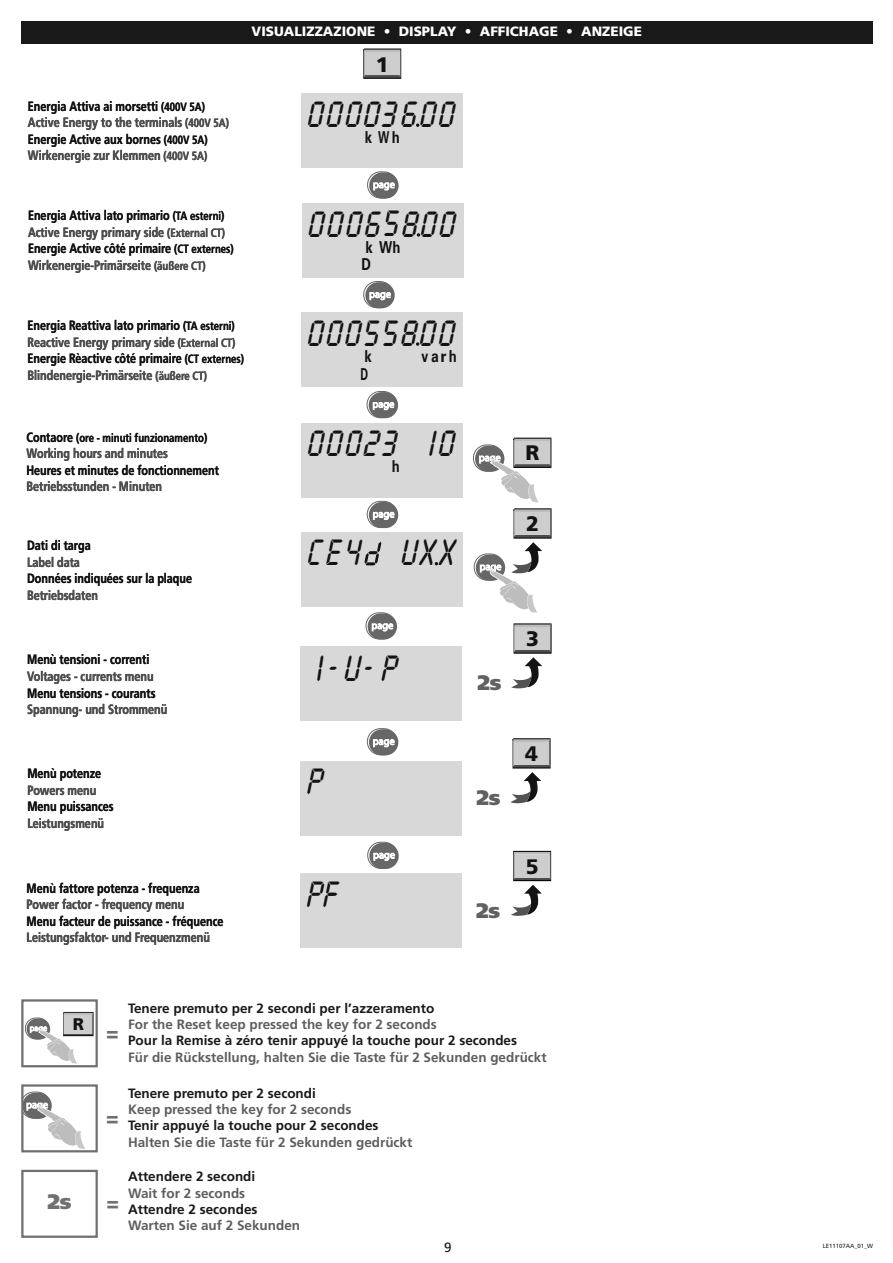
<style>
.page{position:relative;width:893px;height:1263px;background:#fff}
.page>*{position:absolute;margin:0;border:0;box-sizing:border-box;transform-origin:0 0}
.t1{font:38.1px "LCDLT";letter-spacing:.065em;color:#131313;scale:.88 1}
.t2{font:900 21px "Frutiger";color:#131313}
.t3{font:900 21px "Frutiger";color:#616161}
.t4{font:900 21px "Frutiger";color:#707070}
.t5{font:900 21px "Frutiger";color:#707070}
.t6{font:900 16.8px "Frutiger";color:#131313}
.t7{font:700 16.5px "Univers";letter-spacing:.13em;color:#131313;scale:.8 1}
.t8{font:700 16.5px "Univers";letter-spacing:.13em;color:#131313;scale:.75 1}
.t9{font:700 16.5px "Univers";letter-spacing:.13em;color:#131313;scale:.65 1}
.t10{font:700 13.5px/16.5px "Frutiger";color:#131313;scale:.8 1}
.t11{font:700 13.5px "Frutiger";color:#5e5e5e}
.t12{font:700 13.5px "Frutiger";color:#191919}
.t13{font:700 13.5px/16.5px "Frutiger";color:#535353;scale:.8 1}
.t14{font:900 13.5px "Frutiger";color:#fff}
.t15{font:13.5px "Frutiger";color:#191919}
.t16{font:700 12px "Frutiger";color:#131313;scale:.8 1}
.t17{font:6px "Frutiger";color:#191919}
.s1{color:#131313}
.s2{font-size:12px;color:#131313}
.s3{font-size:12px}
.s4{color:#535353}
.s5{font-size:12px;color:#535353}
.s6{font-size:13.5px}
.s7{font-size:38.25px}
</style>
<div class="page">
<svg style="left:473px;top:445px;width:30px;height:26px"></svg>
<div style="left:473px;top:445px;width:30px;height:26px;border:1px solid #676767;border-radius:13px"></div>
<div style="left:475px;top:446px;width:29px;height:26px;background:#676767;border-radius:13px"></div>
<svg style="left:474px;top:554px;width:29px;height:26px"></svg>
<div style="left:474px;top:554px;width:30px;height:26px;border:1px solid #676767;border-radius:13px"></div>
<div style="left:476px;top:555px;width:29px;height:26px;background:#676767;border-radius:13px"></div>
<svg style="left:363px;top:49px;width:39px;height:30px"></svg>
<div style="left:365px;top:52px;width:34px;height:23px;background:#cdcdcd"></div>
<div style="left:301px;top:312px;width:161px;height:75px;background:#d8d8d8"></div>
<svg style="left:416px;top:342px;width:3px;height:4px"></svg>
<div style="left:301px;top:423px;width:162px;height:75px;background:#d8d8d8"></div>
<div style="left:301px;top:532px;width:162px;height:75px;background:#d8d8d8"></div>
<div style="left:301px;top:93px;width:162px;height:75px;background:#d8d8d8"></div>
<svg style="left:416px;top:123px;width:3px;height:4px"></svg>
<div style="left:302px;top:203px;width:161px;height:75px;background:#d8d8d8"></div>
<svg style="left:417px;top:233px;width:3px;height:4px"></svg>
<svg style="left:365px;top:542px;width:16px;height:23px"></svg>
<div style="left:301px;top:761px;width:161px;height:75px;background:#d8d8d8"></div>
<div style="left:300px;top:873px;width:162px;height:75px;background:#d8d8d8"></div>
<svg style="left:511px;top:623px;width:41px;height:65px"></svg>
<svg style="left:510px;top:738px;width:41px;height:65px"></svg>
<svg style="left:511px;top:850px;width:41px;height:66px"></svg>
<svg style="left:479px;top:437px;width:73px;height:176px"></svg>
<div style="left:300px;top:646px;width:162px;height:75px;background:#d8d8d8"></div>
<div style="left:367px;top:172px;width:30px;height:26px;border:1px solid #676767;border-radius:13px"></div>
<div style="left:369px;top:172px;width:30px;height:27px;background:#676767;border-radius:13px"></div>
<svg style="left:373px;top:183px;width:22px;height:7px"></svg>
<div style="left:364px;top:281px;width:29px;height:27px;border:1px solid #676767;border-radius:13px"></div>
<div style="left:365px;top:282px;width:30px;height:26px;background:#676767;border-radius:13px"></div>
<svg style="left:370px;top:292px;width:21px;height:8px"></svg>
<svg style="left:367px;top:391px;width:29px;height:27px"></svg>
<div style="left:367px;top:391px;width:30px;height:27px;border:1px solid #676767;border-radius:13px"></div>
<div style="left:369px;top:392px;width:29px;height:26px;background:#676767;border-radius:13px"></div>
<svg style="left:373px;top:402px;width:21px;height:8px"></svg>
<svg style="left:367px;top:501px;width:30px;height:26px"></svg>
<div style="left:367px;top:501px;width:30px;height:27px;border:1px solid #676767;border-radius:13px"></div>
<div style="left:369px;top:502px;width:29px;height:26px;background:#676767;border-radius:13px"></div>
<svg style="left:373px;top:512px;width:21px;height:8px"></svg>
<svg style="left:366px;top:613px;width:29px;height:26px"></svg>
<div style="left:366px;top:613px;width:30px;height:26px;border:1px solid #676767;border-radius:13px"></div>
<div style="left:368px;top:613px;width:29px;height:26px;background:#676767;border-radius:13px"></div>
<svg style="left:372px;top:623px;width:21px;height:8px"></svg>
<svg style="left:367px;top:729px;width:30px;height:26px"></svg>
<div style="left:367px;top:728px;width:30px;height:27px;border:1px solid #676767;border-radius:13px"></div>
<div style="left:369px;top:729px;width:29px;height:26px;background:#676767;border-radius:13px"></div>
<svg style="left:373px;top:739px;width:21px;height:8px"></svg>
<div style="left:368px;top:842px;width:29px;height:26px;border:1px solid #676767;border-radius:13px"></div>
<div style="left:369px;top:843px;width:30px;height:26px;background:#676767;border-radius:13px"></div>
<svg style="left:374px;top:853px;width:21px;height:8px"></svg>
<div style="left:21px;top:1170px;width:77px;height:68px;border:2px solid #707070"></div>
<svg style="left:25px;top:1018px;width:24px;height:21px"></svg>
<div style="left:25px;top:1018px;width:24px;height:21px;border:1px solid #676767;border-radius:10px"></div>
<svg style="left:27px;top:1018px;width:23px;height:21px"></svg>
<svg style="left:30px;top:1012px;width:64px;height:52px"></svg>
<div style="left:21px;top:999px;width:77px;height:68px;border:2px solid #707070"></div>
<div style="left:21px;top:21px;width:851px;height:23px;background:#191919"></div>
<svg style="left:24px;top:1092px;width:61px;height:57px"></svg>
<div style="left:21px;top:1084px;width:77px;height:68px;border:2px solid #707070"></div>
<p class="t14" style="left:252px;top:26px;width:392px">VISUALIZZAZIONE • DISPLAY • AFFICHAGE • ANZEIGE</p>
<p class="t13" style="left:28px;top:99px;width:253px"><span class="s1">Energia Attiva ai morsetti</span> <span class="s2">(400V 5A)<br></span>Active Energy to the terminals <span class="s3">(400V 5A)<br></span><span class="s1">Energie Active aux bornes</span> <span class="s2">(400V 5A)<br></span>Wirkenergie zur Klemmen <span class="s3">(400V 5A)</span></p>
<p class="t10" style="left:28px;top:208px;width:259px">Energia Attiva lato primario <span class="s3">(TA esterni)<br></span><span class="s4">Active Energy primary side</span> <span class="s5">(External CT)<br></span>Energie Active côté primaire <span class="s3">(CT externes)<br></span><span class="s4">Wirkenergie-Primärseite</span> <span class="s5">(äußere CT)</span></p>
<p class="t10" style="left:28px;top:318px;width:272px">Energia Reattiva lato primario <span class="s3">(TA esterni)<br></span><span class="s4">Reactive Energy primary side</span> <span class="s5">(External CT)<br></span>Energie Rèactive côté primaire <span class="s3">(CT externes)<br></span><span class="s4">Blindenergie-Primärseite</span> <span class="s5">(äußere CT)</span></p>
<p class="t16" style="left:27px;top:433px;width:227px"><span class="s6">Contaore</span> (ore - minuti funzionamento)</p>
<p class="t10" style="left:27px;top:446px;width:242px">Working hours and minutes<br>Heures et minutes de fonctionnement<br>Betriebsstunden - Minuten</p>
<p class="t10" style="left:27px;top:538px;width:208px">Dati di targa<br>Label data<br>Données indiquées sur la plaque<br>Betriebsdaten</p>
<p class="t10" style="left:27px;top:653px;width:177px">Menù tensioni - correnti<br>Voltages - currents menu<br>Menu tensions - courants<br>Spannung- und Strommenü</p>
<p class="t10" style="left:27px;top:766px;width:109px">Menù potenze<br>Powers menu<br>Menu puissances<br>Leistungsmenü</p>
<p class="t10" style="left:27px;top:881px;width:248px">Menù fattore potenza - frequenza Power factor - frequency menu<br>Menu facteur de puissance - fréquence Leistungsfaktor- und Frequenzmenü</p>
<h2 class="t2" style="left:376px;top:56px;width:14px">1</h2>
<h1 class="t1" style="left:307px;top:101px;width:169px">00003600</h1>
<p class="t7" style="left:365px;top:131px;width:46px">k Wh</p>
<h1 class="t1" style="left:308px;top:211px;width:169px">00065800</h1>
<p class="t7" style="left:361px;top:259px;width:13px">D</p>
<p class="t7" style="left:365px;top:241px;width:46px">k Wh</p>
<h1 class="t1" style="left:307px;top:320px;width:169px">00055800</h1>
<p class="t9" style="left:361px;top:368px;width:13px">D</p>
<p class="t7" style="left:365px;top:350px;width:11px">k</p>
<p class="t8" style="left:422px;top:350px;width:49px">varh</p>
<h1 class="t1" style="left:307px;top:431px;width:169px">00023 I0</h1>
<p class="t7" style="left:392px;top:460px;width:12px">h</p>
<h1 class="t1" style="left:308px;top:540px;width:62px">CE4</h1>
<h1 class="t1" style="left:401px;top:540px;width:63px">UXX</h1>
<h2 class="t2" style="left:525px;top:445px;width:16px">R</h2>
<h2 class="t2" style="left:526px;top:515px;width:14px">2</h2>
<h1 class="t1" style="left:317px;top:656px;width:93px"><span class="s7">I</span>-U-P</h1>
<h1 class="t1" style="left:307px;top:769px;width:20px">P</h1>
<h1 class="t1" style="left:307px;top:882px;width:36px">P F-</h1>
<h2 class="t3" style="left:477px;top:674px;width:26px">2s</h2>
<h2 class="t3" style="left:476px;top:790px;width:26px">2s</h2>
<h2 class="t3" style="left:476px;top:902px;width:26px">2s</h2>
<h2 class="t2" style="left:526px;top:630px;width:14px">3</h2>
<h2 class="t2" style="left:525px;top:745px;width:14px">4</h2>
<h2 class="t2" style="left:526px;top:858px;width:14px">5</h2>
<p class="t6" style="left:73px;top:1017px;width:13px">R</p>
<h2 class="t5" style="left:47px;top:1194px;width:26px">2s</h2>
<h2 class="t4" style="left:106px;top:1024px;width:14px">=</h2>
<h2 class="t4" style="left:106px;top:1109px;width:14px">=</h2>
<h2 class="t4" style="left:107px;top:1194px;width:14px">=</h2>
<p class="t12" style="left:128px;top:1003px;width:308px">Tenere premuto per 2 secondi per l’azzeramento</p>
<p class="t11" style="left:128px;top:1019px;width:310px">For the Reset keep pressed the key for 2 seconds</p>
<p class="t12" style="left:128px;top:1035px;width:391px">Pour la Remise à zéro tenir appuyé la touche pour 2 secondes</p>
<p class="t11" style="left:128px;top:1051px;width:420px">Für die Rückstellung, halten Sie die Taste für 2 Sekunden gedrückt</p>
<p class="t12" style="left:128px;top:1088px;width:189px">Tenere premuto per 2 secondi</p>
<p class="t11" style="left:128px;top:1104px;width:225px">Keep pressed the key for 2 seconds</p>
<p class="t12" style="left:128px;top:1120px;width:252px">Tenir appuyé la touche pour 2 secondes</p>
<p class="t11" style="left:128px;top:1136px;width:286px">Halten Sie die Taste für 2 Sekunden gedrückt</p>
<p class="t12" style="left:128px;top:1171px;width:129px">Attendere 2 secondi</p>
<p class="t11" style="left:128px;top:1187px;width:119px">Wait for 2 seconds</p>
<p class="t12" style="left:128px;top:1203px;width:131px">Attendre 2 secondes</p>
<p class="t11" style="left:128px;top:1220px;width:174px">Warten Sie auf 2 Sekunden</p>
<p class="t15" style="left:444px;top:1242px;width:9px">9</p>
<p class="t17" style="left:823px;top:1243px;width:52px">LE11107AA_01_W</p>
</div>
